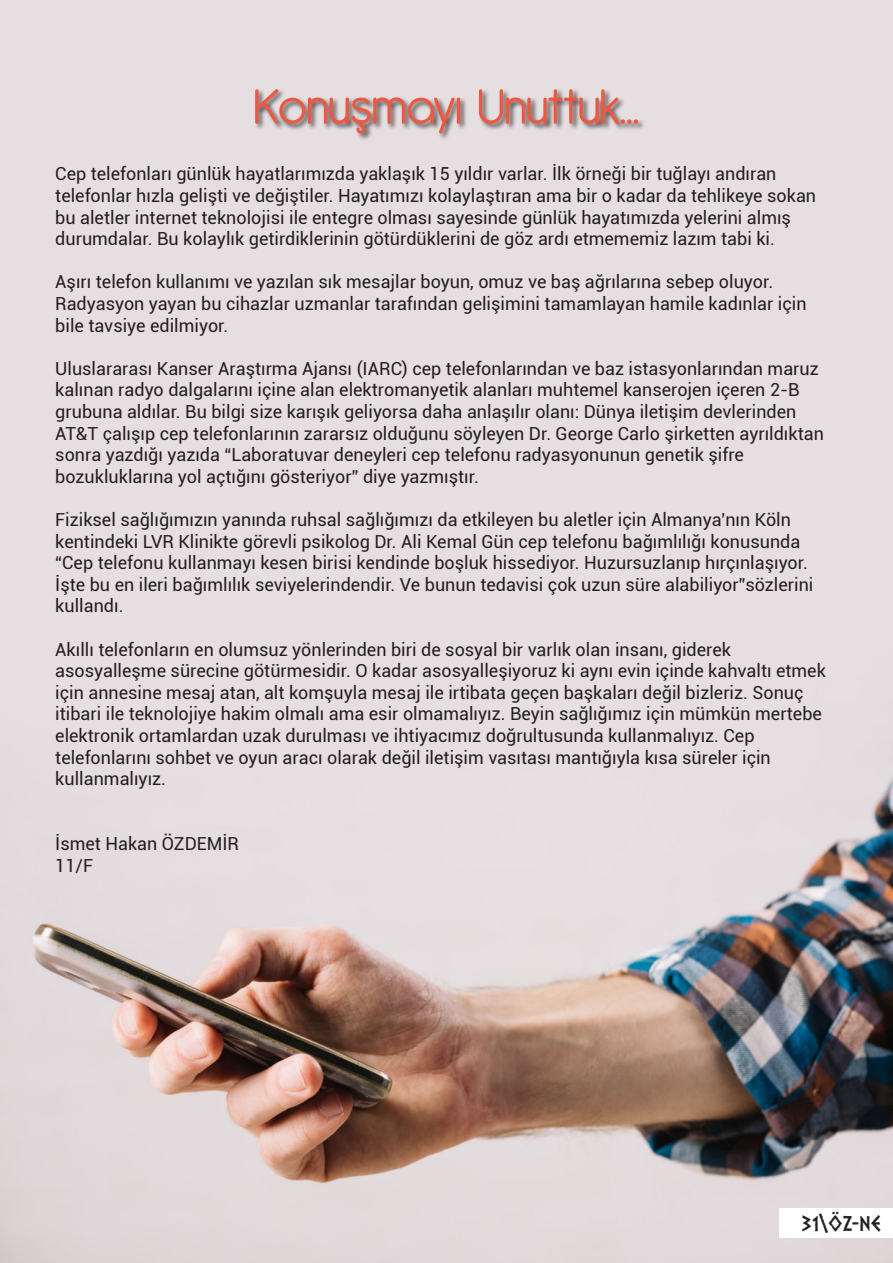
<style>
.page{position:relative;width:893px;height:1263px;background:#fff}
.page>*{position:absolute;margin:0;border:0;box-sizing:border-box;transform-origin:0 0}
.t1{font:54px "My E Antipasto";color:#ec5942}
.t2{font:18px/21.6px "Roboto";color:#231f20}
.t3{font:18px "Dalek";color:#231f20}
</style>
<div class="page">
<img style="left:0;top:0;width:893px;height:1263px">
<div style="left:779px;top:1208px;width:114px;height:29px;background:#fff"></div>
<div style="left:254px;top:87px;width:391px;height:54px;background:#231f20;opacity:.75"></div>
<h1 class="t1" style="left:254px;top:75px;width:387px">Konuşmayı Unuttuk...</h1>
<p class="t2" style="left:55px;top:163px;width:762px">Cep telefonları günlük hayatlarımızda yaklaşık 15 yıldır varlar. İlk örneği bir tuğlayı andıran telefonlar hızla gelişti ve değiştiler. Hayatımızı kolaylaştıran ama bir o kadar da tehlikeye sokan bu aletler internet teknolojisi ile entegre olması sayesinde günlük hayatımızda yelerini almış durumdalar. Bu kolaylık getirdiklerinin götürdüklerini de göz ardı etmememiz lazım tabi ki.</p>
<p class="t2" style="left:55px;top:271px;width:753px">Aşırı telefon kullanımı ve yazılan sık mesajlar boyun, omuz ve baş ağrılarına sebep oluyor.<br>Radyasyon yayan bu cihazlar uzmanlar tarafından gelişimini tamamlayan hamile kadınlar için bile tavsiye edilmiyor.</p>
<p class="t2" style="left:55px;top:357px;width:770px">Uluslararası Kanser Araştırma Ajansı (IARC) cep telefonlarından ve baz istasyonlarından maruz kalınan radyo dalgalarını içine alan elektromanyetik alanları muhtemel kanserojen içeren 2-B grubuna aldılar. Bu bilgi size karışık geliyorsa daha anlaşılır olanı: Dünya iletişim devlerinden AT&amp;T çalışıp cep telefonlarının zararsız olduğunu söyleyen Dr. George Carlo şirketten ayrıldıktan sonra yazdığı yazıda “Laboratuvar deneyleri cep telefonu radyasyonunun genetik şifre bozukluklarına yol açtığını gösteriyor” diye yazmıştır.</p>
<p class="t2" style="left:55px;top:508px;width:760px">Fiziksel sağlığımızın yanında ruhsal sağlığımızı da etkileyen bu aletler için Almanya’nın Köln kentindeki LVR Klinikte görevli psikolog Dr. Ali Kemal Gün cep telefonu bağımlılığı konusunda “Cep telefonu kullanmayı kesen birisi kendinde boşluk hissediyor. Huzursuzlanıp hırçınlaşıyor.<br>İşte bu en ileri bağımlılık seviyelerindendir. Ve bunun tedavisi çok uzun süre alabiliyor”sözlerini kullandı.</p>
<p class="t2" style="left:55px;top:638px;width:772px">Akıllı telefonların en olumsuz yönlerinden biri de sosyal bir varlık olan insanı, giderek asosyalleşme sürecine götürmesidir. O kadar asosyalleşiyoruz ki aynı evin içinde kahvaltı etmek için annesine mesaj atan, alt komşuyla mesaj ile irtibata geçen başkaları değil bizleriz. Sonuç itibari ile teknolojiye hakim olmalı ama esir olmamalıyız. Beyin sağlığımız için mümkün mertebe elektronik ortamlardan uzak durulması ve ihtiyacımız doğrultusunda kullanmalıyız. Cep telefonlarını sohbet ve oyun aracı olarak değil iletişim vasıtası mantığıyla kısa süreler için kullanmalıyız.</p>
<p class="t2" style="left:55px;top:832px;width:185px">İsmet Hakan ÖZDEMİR<br>11/F</p>
<p class="t3" style="left:801px;top:1211px;width:82px">31\ÖZ-NE</p>
</div>
